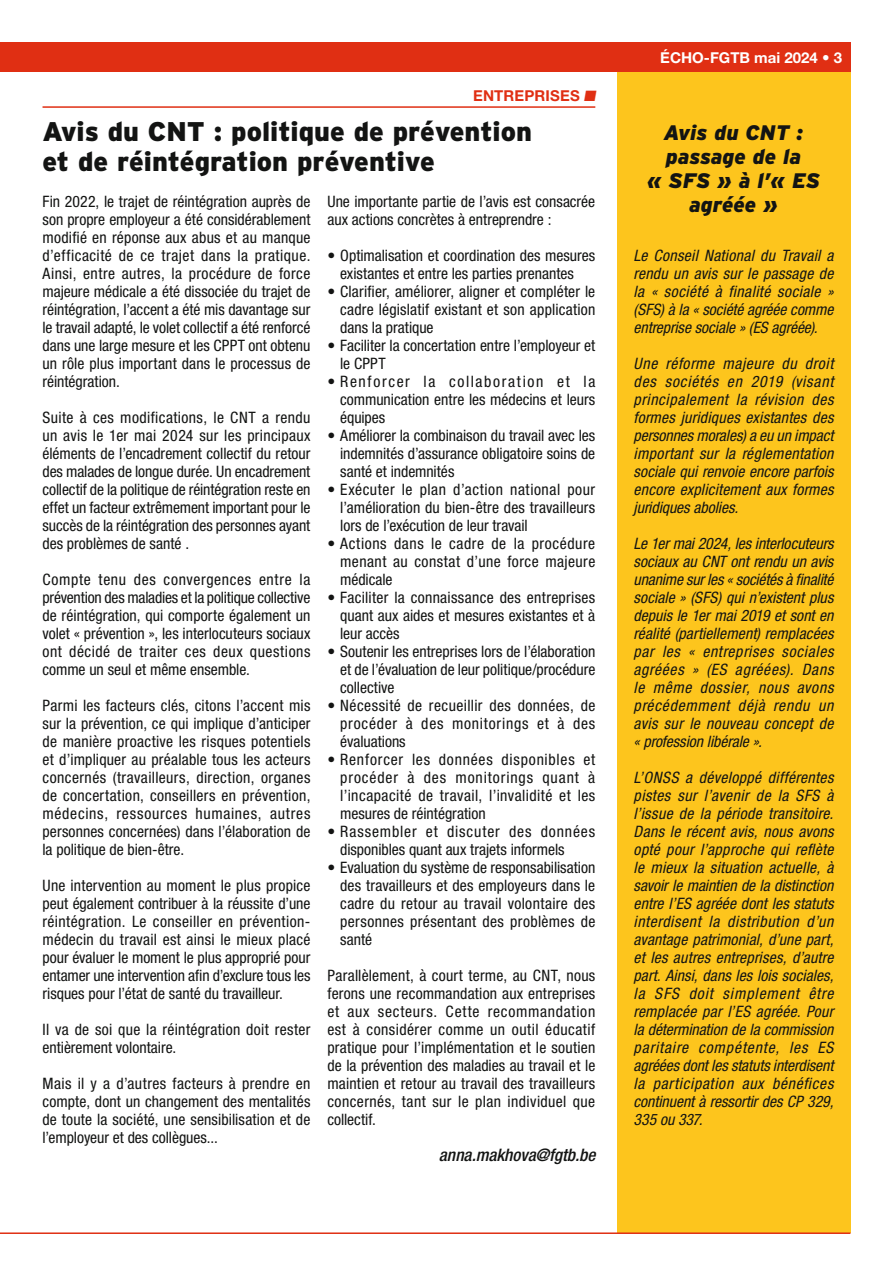
<style>
.page{position:relative;width:893px;height:1263px;background:#fff}
.page>*{position:absolute;margin:0;border:0;box-sizing:border-box;transform-origin:0 0}
.t1{font:900 27px/30px "Interstate";color:#131413}
.t2{font:italic 900 21px/24px "Interstate";color:#131413;text-align:center}
.t3{font:italic 500 condensed 17.25px "Helvetica Neue LT Std";color:#131413}
.t4{font:condensed 15.75px/18px "Helvetica Neue LT Std";letter-spacing:.005em;color:#131413;text-align:justify}
.t5{font:italic condensed 15.75px/18px "Helvetica Neue LT Std";color:#131413;text-align:justify}
.t6{font:700 15px "Helvetica Neue LT Std";color:#fff}
.t7{font:700 15px "Helvetica Neue LT Std";letter-spacing:.01em;color:#e02f13}
</style>
<div class="page">
<div style="left:617px;top:57px;width:233px;height:1176px;background:#fdc51d"></div>
<hr style="left:0;top:1232px;width:850px;height:2px;background:#e02f13">
<div style="left:0;top:43px;width:850px;height:29px;background:#e02f13"></div>
<hr style="left:43px;top:106px;width:552px;height:2px;background:#e02f13">
<p class="t7" style="left:473px;top:86px;width:126px">ENTREPRISES ■</p>
<h1 class="t1" style="left:43px;top:117px;width:491px">Avis du CNT : politique de prévention et de réintégration préventive</h1>
<p class="t4" style="left:43px;top:192px;width:269px">Fin 2022, le trajet de réintégration auprès de son propre employeur a été considérablement modifié en réponse aux abus et au manque d’efficacité de ce trajet dans la pratique.<br>Ainsi, entre autres, la procédure de force majeure médicale a été dissociée du trajet de réintégration, l’accent a été mis davantage sur le travail adapté, le volet collectif a été renforcé dans une large mesure et les CPPT ont obtenu un rôle plus important dans le processus de réintégration.</p>
<p class="t4" style="left:43px;top:408px;width:269px">Suite à ces modifications, le CNT a rendu un avis le 1er mai 2024 sur les principaux éléments de l’encadrement collectif du retour des malades de longue durée. Un encadrement collectif de la politique de réintégration reste en effet un facteur extrêmement important pour le succès de la réintégration des personnes ayant des problèmes de santé .</p>
<p class="t4" style="left:43px;top:570px;width:269px">Compte tenu des convergences entre la prévention des maladies et la politique collective de réintégration, qui comporte également un volet « prévention », les interlocuteurs sociaux ont décidé de traiter ces deux questions comme un seul et même ensemble.</p>
<p class="t4" style="left:43px;top:696px;width:269px">Parmi les facteurs clés, citons l’accent mis sur la prévention, ce qui implique d’anticiper de manière proactive les risques potentiels et d’impliquer au préalable tous les acteurs concernés (travailleurs, direction, organes de concertation, conseillers en prévention, médecins, ressources humaines, autres personnes concernées) dans l’élaboration de la politique de bien-être.</p>
<p class="t4" style="left:43px;top:876px;width:269px">Une intervention au moment le plus propice peut également contribuer à la réussite d’une réintégration. Le conseiller en prévention&shy;médecin du travail est ainsi le mieux placé pour évaluer le moment le plus approprié pour entamer une intervention afin d’exclure tous les risques pour l’état de santé du travailleur.</p>
<p class="t4" style="left:43px;top:1020px;width:269px">Il va de soi que la réintégration doit rester entièrement volontaire.</p>
<p class="t4" style="left:43px;top:1074px;width:269px">Mais il y a d’autres facteurs à prendre en compte, dont un changement des mentalités de toute la société, une sensibilisation et de l’employeur et des collègues...</p>
<p class="t4" style="left:327px;top:192px;width:269px">Une importante partie de l’avis est consacrée aux actions concrètes à entreprendre :</p>
<p class="t4" style="left:327px;top:246px;width:269px;text-align:center">• Optimalisation et coordination des mesures existantes et entre les parties prenantes</p>
<p class="t4" style="left:340px;top:282px;width:257px;text-indent:-13px">• Clarifier, améliorer, aligner et compléter le cadre législatif existant et son application dans la pratique</p>
<p class="t4" style="left:340px;top:336px;width:257px;text-indent:-13px">• Faciliter la concertation entre l’employeur et le CPPT</p>
<p class="t4" style="left:340px;top:372px;width:257px;text-indent:-13px">• Renforcer la collaboration et la communication entre les médecins et leurs équipes</p>
<p class="t4" style="left:340px;top:426px;width:257px;text-indent:-13px">• Améliorer la combinaison du travail avec les indemnités d’assurance obligatoire soins de santé et indemnités</p>
<p class="t4" style="left:340px;top:480px;width:257px;text-indent:-13px">• Exécuter le plan d’action national pour l’amélioration du bien-être des travailleurs lors de l’exécution de leur travail</p>
<p class="t4" style="left:340px;top:534px;width:257px;text-indent:-13px">• Actions dans le cadre de la procédure menant au constat d’une force majeure médicale</p>
<p class="t4" style="left:340px;top:588px;width:257px;text-indent:-13px">• Faciliter la connaissance des entreprises quant aux aides et mesures existantes et à leur accès</p>
<p class="t4" style="left:340px;top:642px;width:257px;text-indent:-13px">• Soutenir les entreprises lors de l’élaboration et de l’évaluation de leur politique/procédure collective</p>
<p class="t4" style="left:340px;top:696px;width:257px;text-indent:-13px">• Nécessité de recueillir des données, de procéder à des monitorings et à des évaluations</p>
<p class="t4" style="left:340px;top:750px;width:257px;text-indent:-13px">• Renforcer les données disponibles et procéder à des monitorings quant à l’incapacité de travail, l’invalidité et les mesures de réintégration</p>
<p class="t4" style="left:340px;top:822px;width:257px;text-indent:-13px">• Rassembler et discuter des données disponibles quant aux trajets informels</p>
<p class="t4" style="left:340px;top:858px;width:257px;text-indent:-13px">• Evaluation du système de responsabilisation des travailleurs et des employeurs dans le cadre du retour au travail volontaire des personnes présentant des problèmes de santé</p>
<p class="t4" style="left:327px;top:966px;width:269px">Parallèlement, à court terme, au CNT, nous ferons une recommandation aux entreprises et aux secteurs. Cette recommandation est à considérer comme un outil éducatif pratique pour l’implémentation et le soutien de la prévention des maladies au travail et le maintien et retour au travail des travailleurs concernés, tant sur le plan individuel que collectif.</p>
<p class="t3" style="left:439px;top:1144px;width:158px">anna.makhova@fgtb.be</p>
<p class="t6" style="left:660px;top:48px;width:183px">ÉCHO-FGTB mai 2024 • 3</p>
<h2 class="t2" style="left:647px;top:120px;width:174px">Avis du CNT : passage de la<br>« SFS » à l’« ES agréée »</h2>
<p class="t5" style="left:634px;top:246px;width:201px">Le Conseil National du Travail a rendu un avis sur le passage de la « société à finalité sociale » (SFS) à la « société agréée comme entreprise sociale » (ES agréée).</p>
<p class="t5" style="left:634px;top:354px;width:201px">Une réforme majeure du droit des sociétés en 2019 (visant principalement la révision des formes juridiques existantes des personnes morales) a eu un impact important sur la réglementation sociale qui renvoie encore parfois encore explicitement aux formes juridiques abolies.</p>
<p class="t5" style="left:634px;top:534px;width:201px">Le 1er mai 2024, les interlocuteurs sociaux au CNT ont rendu un avis unanime sur les « sociétés à finalité sociale » (SFS) qui n’existent plus depuis le 1er mai 2019 et sont en réalité (partiellement) remplacées par les « entreprises sociales agréées » (ES agréées). Dans le même dossier, nous avons précédemment déjà rendu un avis sur le nouveau concept de « profession libérale ».</p>
<p class="t5" style="left:634px;top:769px;width:201px">L’ONSS a développé différentes pistes sur l’avenir de la SFS à l’issue de la période transitoire.<br>Dans le récent avis, nous avons opté pour l’approche qui reflète le mieux la situation actuelle, à savoir le maintien de la distinction entre l’ES agréée dont les statuts interdisent la distribution d’un avantage patrimonial, d’une part, et les autres entreprises, d’autre part. Ainsi, dans les lois sociales, la SFS doit simplement être remplacée par l’ES agréée. Pour la détermination de la commission paritaire compétente, les ES agréées dont les statuts interdisent la participation aux bénéfices continuent à ressortir des CP 329, 335 ou 337.</p>
</div>
